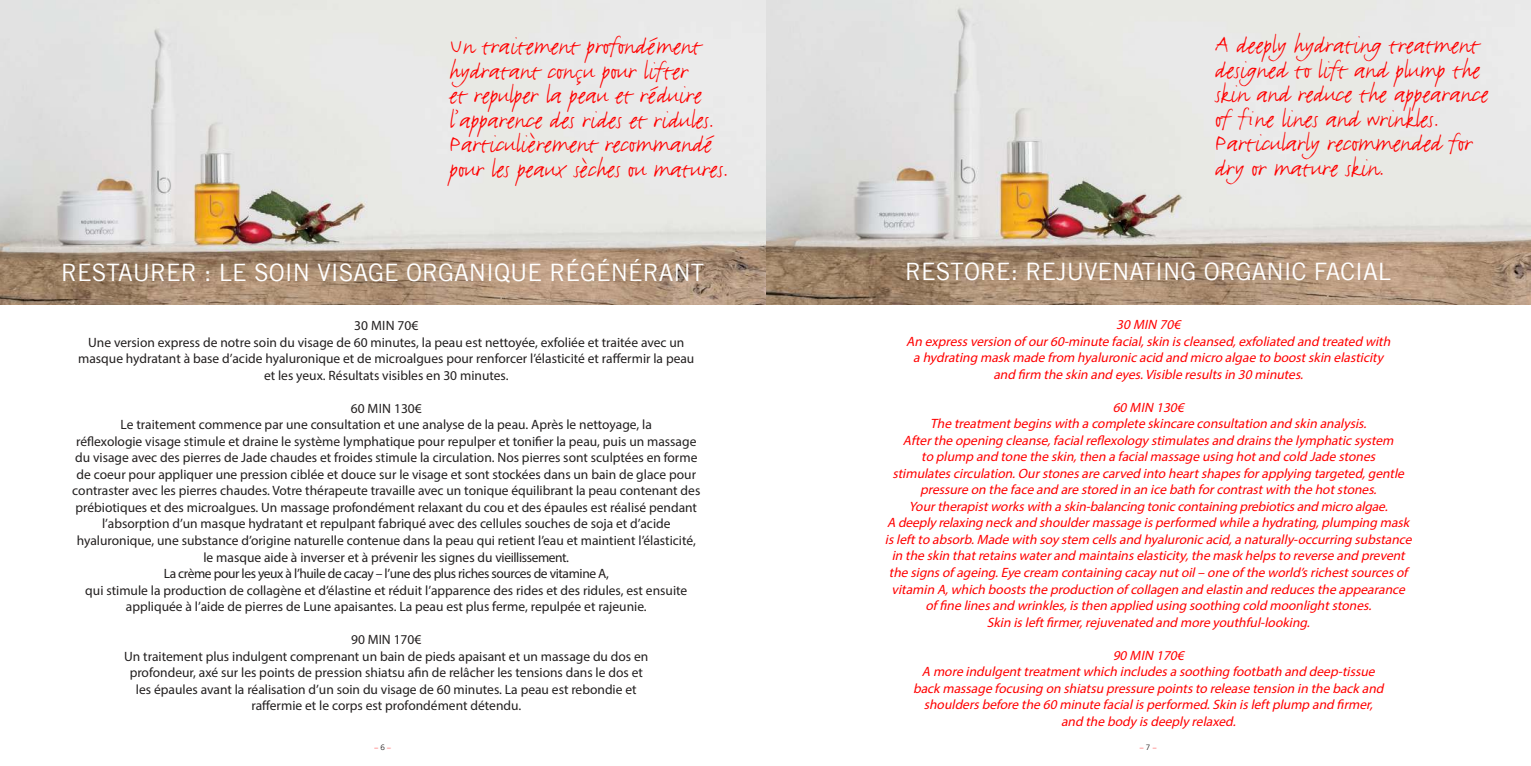
<style>
.page{position:relative;width:1531px;height:766px;background:#fff}
.page>*{position:absolute;margin:0;border:0;box-sizing:border-box;transform-origin:0 0}
.t1{font:27.15px/24.5px "Justlefthand";color:#f00}
.t2{font:24px "Trade Gothic LT";color:#fff}
.t3{font:13.5px/16.5px "Myriad Pro";color:#221f1f;text-align:center}
.t4{font:italic 13.5px/16.5px "Myriad Pro";letter-spacing:-.005em;color:#f00;text-align:center}
.t5{font:7.5px "Trade Gothic LT";color:#f00}
.s1{color:#221f1f}
</style>
<div class="page">
<img style="left:0;top:0;width:1531px;height:304px">
<h1 class="t1" style="left:450px;top:36px;width:280px">Un traitement profondément hydratant conçu pour lifter<br>et repulper la peau et réduire l’apparence des rides et ridules.<br>Particulièrement recommandé pour les peaux sèches ou matures.</h1>
<h2 class="t2" style="left:61px;top:263px;width:644px">RESTAURER : LE SOIN VISAGE ORGANIQUE RÉGÉNÉRANT</h2>
<p class="t3" style="left:78px;top:318px;width:618px">30 MIN 70€<br>Une version express de notre soin du visage de 60 minutes, la peau est nettoyée, exfoliée et traitée avec un masque hydratant à base d’acide hyaluronique et de microalgues pour renforcer l’élasticité et raffermir la peau et les yeux. Résultats visibles en 30 minutes.</p>
<p class="t3" style="left:72px;top:400px;width:629px">60 MIN 130€<br>Le traitement commence par une consultation et une analyse de la peau. Après le nettoyage, la<br>réflexologie visage stimule et draine le système lymphatique pour repulper et tonifier la peau, puis un massage du visage avec des pierres de Jade chaudes et froides stimule la circulation. Nos pierres sont sculptées en forme de coeur pour appliquer une pression ciblée et douce sur le visage et sont stockées dans un bain de glace pour contraster avec les pierres chaudes. Votre thérapeute travaille avec un tonique équilibrant la peau contenant des prébiotiques et des microalgues. Un massage profondément relaxant du cou et des épaules est réalisé pendant l’absorption d’un masque hydratant et repulpant fabriqué avec des cellules souches de soja et d’acide hyaluronique, une substance d’origine naturelle contenue dans la peau qui retient l’eau et maintient l’élasticité, le masque aide à inverser et à prévenir les signes du vieillissement.<br>La crème pour les yeux à l’huile de cacay – l’une des plus riches sources de vitamine A,<br>qui stimule la production de collagène et d’élastine et réduit l’apparence des rides et des ridules, est ensuite appliquée à l’aide de pierres de Lune apaisantes. La peau est plus ferme, repulpée et rajeunie.</p>
<p class="t3" style="left:124px;top:631px;width:526px">90 MIN 170€<br>Un traitement plus indulgent comprenant un bain de pieds apaisant et un massage du dos en profondeur, axé sur les points de pression shiatsu afin de relâcher les tensions dans le dos et les épaules avant la réalisation d’un soin du visage de 60 minutes. La peau est rebondie et raffermie et le corps est profondément détendu.</p>
<h1 class="t1" style="left:1215px;top:35px;width:275px">A deeply hydrating treatment designed to lift and plump the skin and reduce the appearance of fine lines and wrinkles.<br>Particularly recommended for dry or mature skin.</h1>
<h2 class="t2" style="left:905px;top:262px;width:487px">RESTORE: REJUVENATING ORGANIC FACIAL</h2>
<p class="t4" style="left:906px;top:317px;width:488px">30 MIN 70€<br>An expressversion of our60-minute facial,skin iscleansed,exfoliated and treated with a hydrating mask made from hyaluronic acid and micro algae to boostskin elasticity and firm the skin and eyes.Visible resultsin 30 minutes.</p>
<p class="t4" style="left:885px;top:399px;width:531px">60 MIN 130€<br>The treatmentbeginswith a complete skincare consultation and skin analysis.<br>Afterthe opening cleanse,facialreflexology stimulatesand drainsthe lymphatic system<br>to plump and tone the skin,then a facialmassage using hotand cold Jade stones stimulatescirculation.Ourstonesare carved into heartshapesforapplying targeted,gentle pressure on the face and are stored in an ice bath forcontrastwith the hotstones.<br>Yourtherapistworkswith a skin-balancing tonic containing prebioticsand micro algae.<br>A deeply relaxing neck and shouldermassage isperformed while a hydrating,plumping mask isleftto absorb.Made with soy stem cellsand hyaluronic acid,a naturally-occurring substance in the skin thatretainswaterand maintainselasticity,the mask helpsto reverse and prevent the signsof ageing.Eye cream containing cacay nutoil– one of the world’srichestsourcesof vitamin A,which booststhe production of collagen and elastin and reducesthe appearance of fine linesand wrinkles,isthen applied using soothing cold moonlightstones.<br>Skin isleftfirmer,rejuvenated and more youthful-looking.</p>
<p class="t4" style="left:913px;top:647px;width:475px">90 MIN 170€<br>A more indulgenttreatmentwhich includesa soothing footbath and deep-tissue back massage focusing on shiatsu pressure pointsto release tension in the back and shouldersbefore the 60 minute facialisperformed.Skin isleftplump and firmer, and the body isdeeply relaxed.</p>
<p class="t5" style="left:374px;top:744px;width:18px">– <span class="s1">6</span> –</p>
<p class="t5" style="left:1140px;top:744px;width:18px">– <span class="s1">7</span> –</p>
</div>
